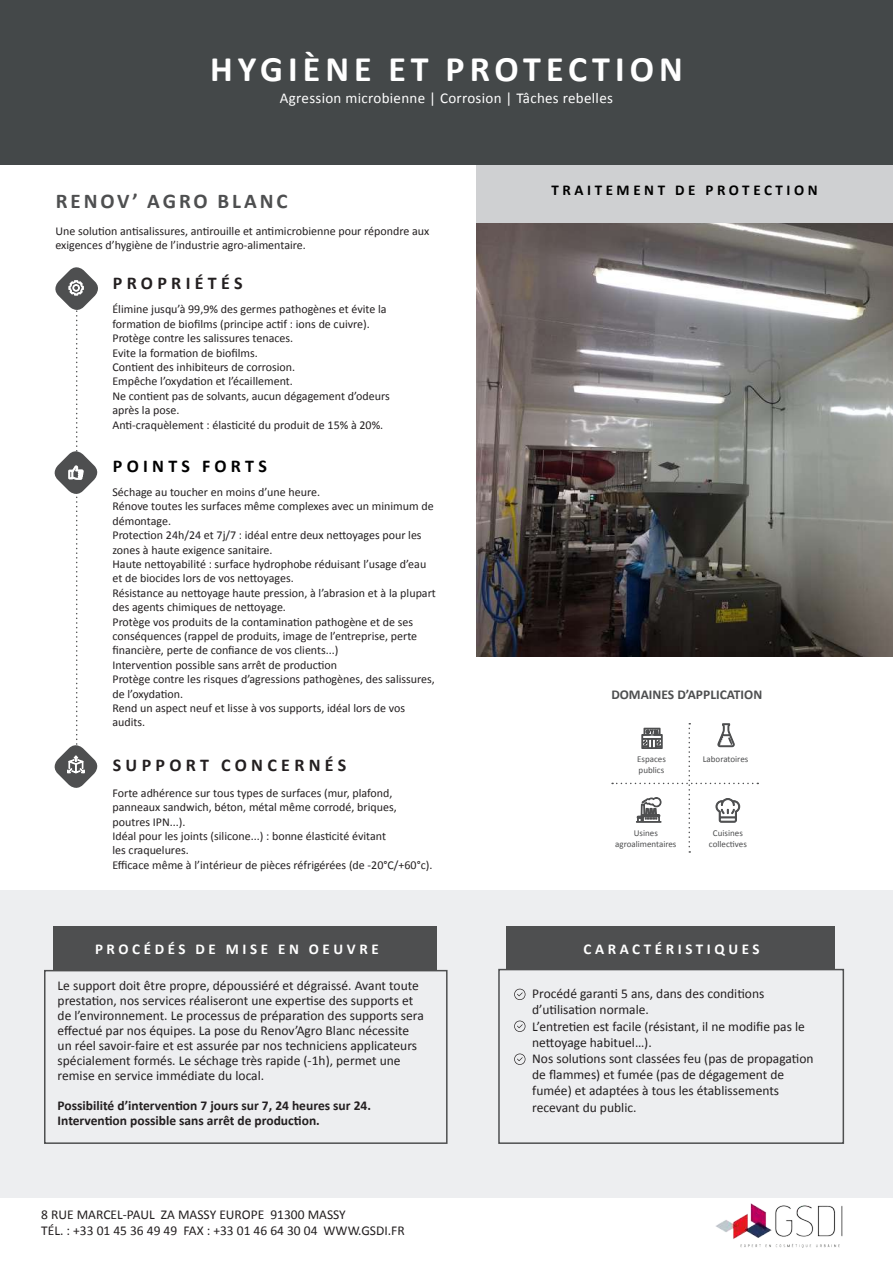
<style>
.page{position:relative;width:893px;height:1263px;background:#fff}
.page>*{position:absolute;margin:0;border:0;box-sizing:border-box;transform-origin:0 0}
.t1{font:700 36px "Calibri";letter-spacing:.14em;color:#fff}
.t2{font:700 21px "Calibri";letter-spacing:.14em;color:#4e4f50}
.t3{font:700 18px "Calibri";letter-spacing:.24em;color:#231f20}
.t4{font:700 18px "Calibri";letter-spacing:.24em;color:#000001}
.t5{font:15px "Calibri";letter-spacing:.02em;color:#fff}
.t6{font:700 15px "Calibri";letter-spacing:.24em;color:#fff}
.t7{font:700 15px "Calibri";letter-spacing:.24em;color:#000}
.t8{font:13.5px/16.2px "Calibri";color:#231f20}
.t9{font:700 13.5px/15px "Calibri";color:#231f20}
.t10{font:700 13.5px "Calibri";color:#4e4f50}
.t11{font:12px/14.4px "Calibri";color:#231f20}
.t12{font:9px/10.8px "Calibri";color:#4e4f50;text-align:center}
</style>
<div class="page">
<div style="left:0;top:890px;width:893px;height:308px;background:#edeef0"></div>
<img style="left:476px;top:223px;width:417px;height:433px">
<div style="left:476px;top:156px;width:417px;height:67px;background:#cfd0d2"></div>
<div style="left:0;top:0;width:893px;height:164px;background:#444849"></div>
<img style="left:716px;top:1204px;width:56px;height:35px">
<img style="left:775px;top:1205px;width:68px;height:32px">
<img style="left:740px;top:1244px;width:100px;height:4px">
<svg style="left:54px;top:267px;width:44px;height:521px"></svg>
<div style="left:44px;top:970px;width:404px;height:174px;background:#edeef0;border:2px solid #4e4f50"></div>
<div style="left:54px;top:926px;width:383px;height:45px;background:#4e4f50"></div>
<div style="left:498px;top:969px;width:346px;height:175px;background:#edeef0;border:2px solid #4e4f50"></div>
<div style="left:507px;top:926px;width:328px;height:43px;background:#4e4f50"></div>
<svg style="left:514px;top:1020px;width:11px;height:12px"></svg>
<svg style="left:514px;top:1053px;width:11px;height:12px"></svg>
<svg style="left:514px;top:989px;width:11px;height:11px"></svg>
<svg style="left:612px;top:723px;width:146px;height:130px"></svg>
<h1 class="t1" style="left:210px;top:46px;width:474px">HYGIÈNE ET PROTECTION</h1>
<p class="t5" style="left:280px;top:89px;width:335px">Agression microbienne | Corrosion | Tâches rebelles</p>
<h2 class="t2" style="left:56px;top:188px;width:233px">RENOV’ AGRO BLANC</h2>
<p class="t11" style="left:55px;top:224px;width:376px">Une solution antisalissures, antirouille et antimicrobienne pour répondre aux exigences d’hygiène de l’industrie agro-alimentaire.</p>
<h3 class="t3" style="left:113px;top:271px;width:131px">PROPRIÉTÉS</h3>
<p class="t11" style="left:112px;top:302px;width:279px">Élimine jusqu’à 99,9% des germes pathogènes et évite la formation de biofilms (principe actif : ions de cuivre).<br>Protège contre les salissures tenaces.<br>Evite la formation de biofilms.<br>Contient des inhibiteurs de corrosion.<br>Empêche l’oxydation et l’écaillement.<br>Ne contient pas de solvants, aucun dégagement d’odeurs après la pose.<br>Anti-craquèlement : élasticité du produit de 15% à 20%.</p>
<h3 class="t4" style="left:113px;top:455px;width:156px">POINTS FORTS</h3>
<p class="t11" style="left:112px;top:485px;width:325px">Séchage au toucher en moins d’une heure.<br>Rénove toutes les surfaces même complexes avec un minimum de démontage.<br>Protection 24h/24 et 7j/7 : idéal entre deux nettoyages pour les zones à haute exigence sanitaire.<br>Haute nettoyabilité : surface hydrophobe réduisant l’usage d’eau et de biocides lors de vos nettoyages.<br>Résistance au nettoyage haute pression, à l’abrasion et à la plupart des agents chimiques de nettoyage.<br>Protège vos produits de la contamination pathogène et de ses conséquences (rappel de produits, image de l’entreprise, perte financière, perte de confiance de vos clients...)<br>Intervention possible sans arrêt de production<br>Protège contre les risques d’agressions pathogènes, des salissures, de l’oxydation.<br>Rend un aspect neuf et lisse à vos supports, idéal lors de vos audits.</p>
<h3 class="t3" style="left:113px;top:753px;width:235px">SUPPORT CONCERNÉS</h3>
<p class="t11" style="left:112px;top:786px;width:322px">Forte adhérence sur tous types de surfaces (mur, plafond, panneaux sandwich, béton, métal même corrodé, briques, poutres IPN...).<br>Idéal pour les joints (silicone...) : bonne élasticité évitant<br>les craquelures.<br>Efficace même à l’intérieur de pièces réfrigérées (de -20°C/+60°c).</p>
<p class="t6" style="left:95px;top:940px;width:285px">PROCÉDÉS DE MISE EN OEUVRE</p>
<p class="t8" style="left:58px;top:978px;width:368px;line-height:15px">Le support doit être propre, dépoussiéré et dégraissé. Avant toute prestation, nos services réaliseront une expertise des supports et de l’environnement. Le processus de préparation des supports sera effectué par nos équipes. La pose du Renov’Agro Blanc nécessite un réel savoir-faire et est assurée par nos techniciens applicateurs spécialement formés. Le séchage très rapide (-1h), permet une remise en service immédiate du local.</p>
<p class="t9" style="left:58px;top:1098px;width:315px">Possibilité d’intervention 7 jours sur 7, 24 heures sur 24.<br>Intervention possible sans arrêt de production.</p>
<p class="t8" style="left:41px;top:1206px;width:365px">8 RUE MARCEL-PAUL ZA MASSY EUROPE 91300 MASSY<br>TÉL. : +33 01 45 36 49 49 FAX : +33 01 46 64 30 04 WWW.GSDI.FR</p>
<p class="t7" style="left:551px;top:180px;width:268px">TRAITEMENT DE PROTECTION</p>
<p class="t10" style="left:611px;top:686px;width:152px">DOMAINES D’APPLICATION</p>
<p class="t12" style="left:637px;top:754px;width:30px;text-align:left">Espaces publics</p>
<p class="t12" style="left:615px;top:827px;width:63px">Usines agroalimentaires</p>
<p class="t12" style="left:703px;top:754px;width:47px">Laboratoires</p>
<p class="t12" style="left:709px;top:827px;width:39px">Cuisines collectives</p>
<p class="t6" style="left:583px;top:940px;width:178px">CARACTÉRISTIQUES</p>
<p class="t8" style="left:532px;top:986px;width:283px">Procédé garanti 5 ans, dans des conditions d’utilisation normale.<br>L’entretien est facile (résistant, il ne modifie pas le nettoyage habituel…).<br>Nos solutions sont classées feu (pas de propagation de flammes) et fumée (pas de dégagement de fumée) et adaptées à tous les établissements recevant du public.</p>
</div>
